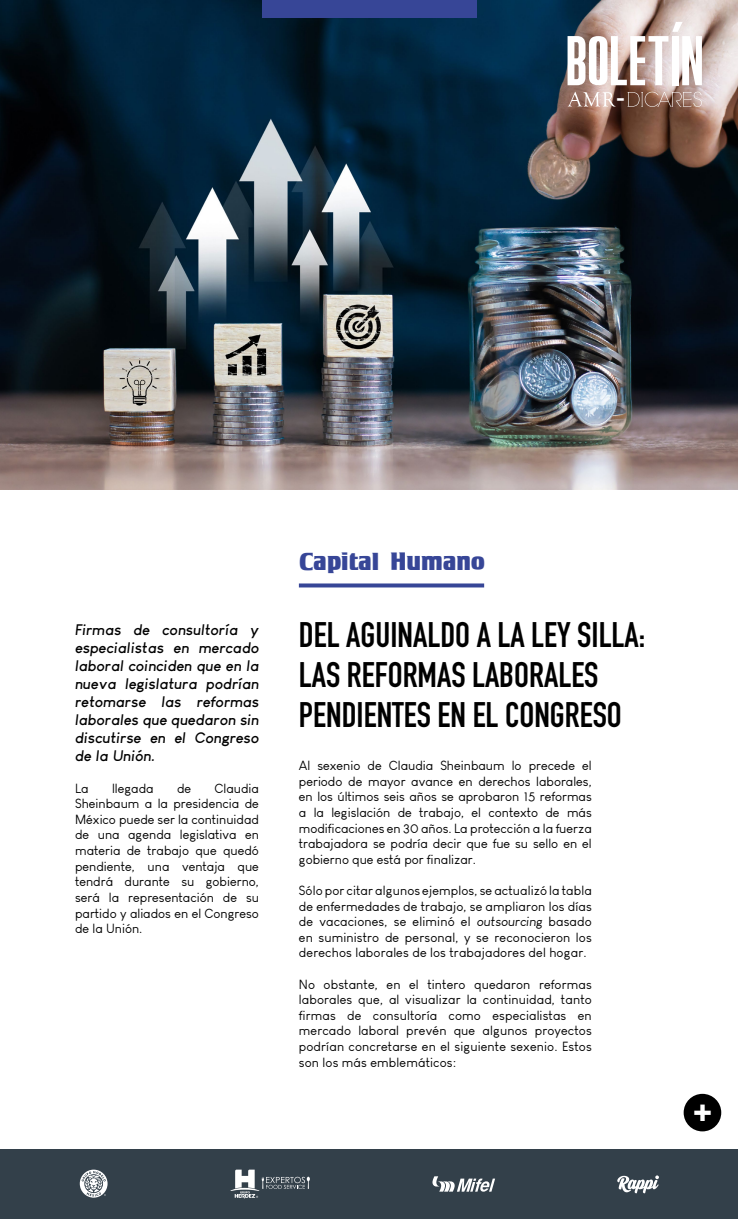
<style>
.page{position:relative;width:738px;height:1219px;background:#fff}
.page>*{position:absolute;margin:0;border:0;box-sizing:border-box;transform-origin:0 0}
.t1{font:55px "Pirrata";color:#fff}
.t2{font:700 35px/40px "DIN Condensed";color:#000}
.t3{font:30px "Tobago Poster";color:#fff}
.t4{font:25px "Tobago Poster";color:#374697}
.t5{font:23.1px "Pirrata";color:#fff}
.t6{font:italic 700 15px/18px "Louis George Cafe";letter-spacing:.01em;color:#000;text-align:justify}
.t7{font:13px/15.6px "Louis George Cafe";color:#000;text-align:justify}
.s1{font-style:italic}
</style>
<div class="page">
<hr style="left:737px;top:1149px;width:1px;height:70px;background:#33404a">
<img style="left:0;top:0;width:737px;height:489px">
<div style="left:0;top:1149px;width:737px;height:70px;background:#33404a"></div>
<div style="left:683px;top:1094px;width:37px;height:37px;background:#000;border-radius:50%"></div>
<svg style="left:80px;top:1170px;width:27px;height:28px"></svg>
<svg style="left:617px;top:1175px;width:41px;height:18px"></svg>
<svg style="left:230px;top:1170px;width:79px;height:28px"></svg>
<svg style="left:432px;top:1176px;width:62px;height:16px"></svg>
<svg style="left:298px;top:583px;width:186px;height:4px"></svg>
<div style="left:261px;top:0;width:215px;height:17px;background:#374697"></div>
<svg style="left:567px;top:92px;width:48px;height:15px"></svg>
<svg style="left:627px;top:92px;width:74px;height:15px"></svg>
<svg style="left:671px;top:22px;width:11px;height:10px"></svg>
<h1 class="t1" style="left:565px;top:32px;width:139px">BOLETIN</h1>
<h3 class="t5" style="left:616px;top:86px;width:10px">-</h3>
<p class="t6" style="left:75px;top:621px;width:185px">Firmas de consultoría y especialistas en mercado laboral coinciden que en la nueva legislatura podrían retomarse las reformas laborales que quedaron sin discutirse en el Congreso de la Unión.</p>
<p class="t7" style="left:75px;top:780px;width:15px">La</p>
<p class="t7" style="left:112px;top:780px;width:43px">llegada</p>
<p class="t7" style="left:177px;top:780px;width:16px">de</p>
<p class="t7" style="left:75px;top:780px;width:185px;text-indent:139px">Claudia Sheinbaum a la presidencia de México puede ser la continuidad de una agenda legislativa en materia de trabajo que quedó pendiente, una ventaja que tendrá durante su gobierno, será la representación de su partido y aliados en el Congreso de la Unión.</p>
<h3 class="t4" style="left:298px;top:546px;width:187px">Capital Humano</h3>
<h2 class="t2" style="left:298px;top:614px;width:348px">DEL AGUINALDO A LA LEY SILLA:<br>LAS REFORMAS LABORALES<br>PENDIENTES EN EL CONGRESO</h2>
<p class="t7" style="left:298px;top:758px;width:294px">Al sexenio de Claudia Sheinbaum lo precede el periodo de mayor avance en derechos laborales, en los últimos seis años se aprobaron 15 reformas a la legislación de trabajo, el contexto de más modificaciones en 30 años. La protección a la fuerza trabajadora se podría decir que fue su sello en el gobierno que está por finalizar.</p>
<p class="t7" style="left:298px;top:882px;width:294px">Sólo por citar algunos ejemplos, se actualizó la tabla de enfermedades de trabajo, se ampliaron los días de vacaciones, se eliminó el <span class="s1">outsourcing</span> basado en suministro de personal, y se reconocieron los derechos laborales de los trabajadores del hogar.</p>
<p class="t7" style="left:298px;top:976px;width:294px">No obstante, en el tintero quedaron reformas laborales que, al visualizar la continuidad, tanto firmas de consultoría como especialistas en mercado laboral prevén que algunos proyectos podrían concretarse en el siguiente sexenio. Estos son los más emblemáticos:</p>
<h3 class="t3" style="left:691px;top:1092px;width:21px">+</h3>
</div>
